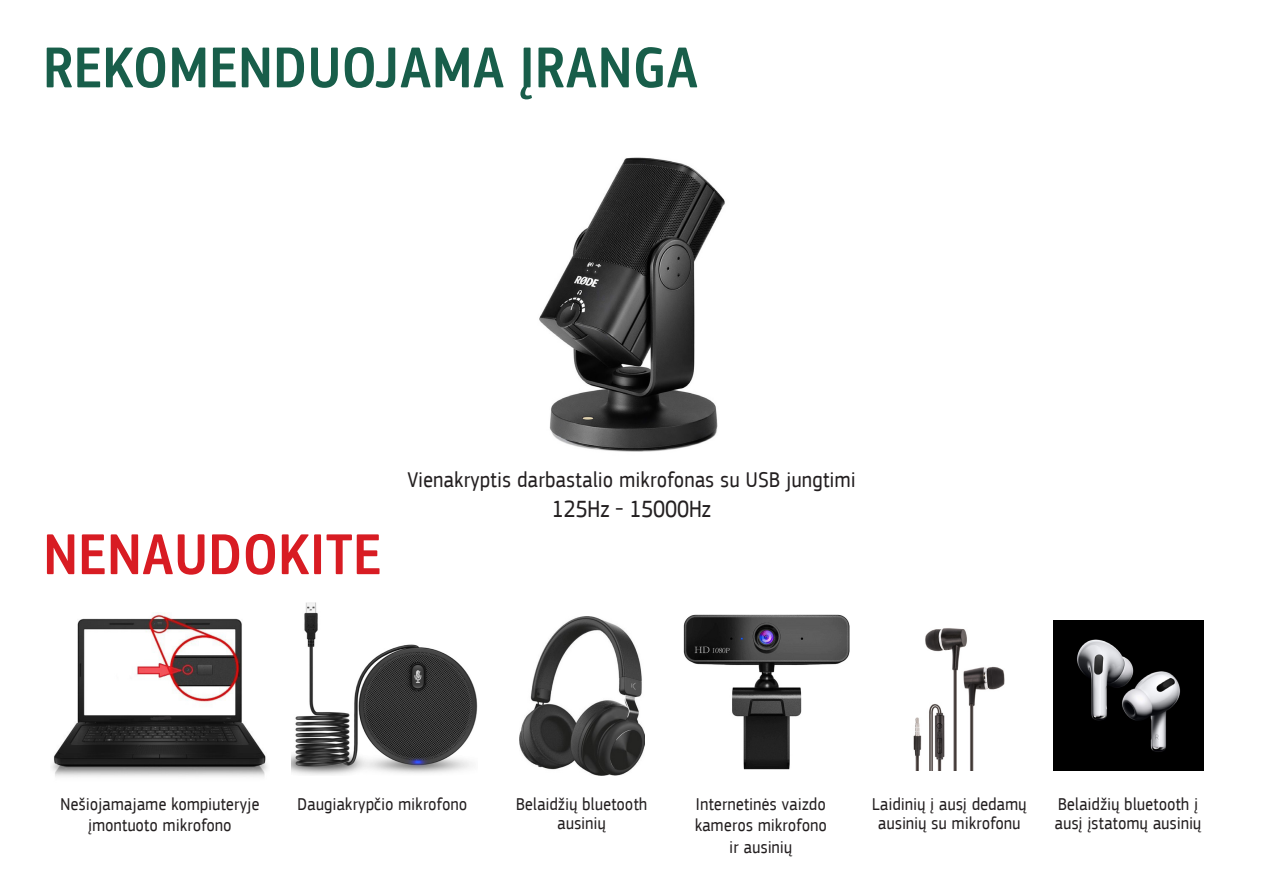
<style>
.page{position:relative;width:1263px;height:893px;background:#fff}
.page>*{position:absolute;margin:0;border:0;box-sizing:border-box;transform-origin:0 0}
.t1{font:500 60px "EC Square Sans Cond Pro";letter-spacing:.02em;color:#185e4a}
.t2{font:500 60px "EC Square Sans Cond Pro";letter-spacing:.02em;color:#d81c23}
.t3{font:24.6px "EC Square Sans Cond Pro";color:#231f20}
.t4{font:22.35px "EC Square Sans Cond Pro";letter-spacing:.025em;color:#231f20}
.t5{font:18px/19.5px "EC Square Sans Cond Pro";letter-spacing:.025em;color:#231f20;text-align:center}
</style>
<div class="page">
<img style="left:51px;top:613px;width:217px;height:164px">
<img style="left:292px;top:602px;width:185px;height:173px">
<img style="left:683px;top:614px;width:167px;height:155px">
<img style="left:913px;top:628px;width:92px;height:143px">
<img style="left:1053px;top:621px;width:150px;height:150px">
<img style="left:520px;top:617px;width:125px;height:158px">
<img style="left:539px;top:157px;width:186px;height:295px">
<p class="t1" style="left:44px;top:32px;width:656px">REKOMENDUOJAMA ĮRANGA</p>
<p class="t2" style="left:44px;top:519px;width:339px">NENAUDOKITE</p>
<p class="t4" style="left:407px;top:467px;width:449px">Vienakryptis darbastalio mikrofonas su USB jungtimi</p>
<p class="t3" style="left:552px;top:495px;width:161px">125Hz - 15000Hz</p>
<p class="t5" style="left:60px;top:793px;width:200px;line-height:21.6px">Nešiojamajame kompiuteryje įmontuoto mikrofono</p>
<p class="t5" style="left:297px;top:794px;width:171px">Daugiakrypčio mikrofono</p>
<p class="t5" style="left:695px;top:793px;width:133px;line-height:21.6px;text-align:left">Internetinės vaizdo kameros mikrofono</p>
<p class="t5" style="left:730px;top:838px;width:64px">ir ausinių</p>
<p class="t5" style="left:516px;top:794px;width:133px">Belaidžių bluetooth ausinių</p>
<p class="t5" style="left:872px;top:794px;width:156px">Laidinių į ausį dedamų ausinių su mikrofonu</p>
<p class="t5" style="left:1055px;top:794px;width:148px;text-align:left">Belaidžių bluetooth į ausį įstatomų ausinių</p>
</div>
